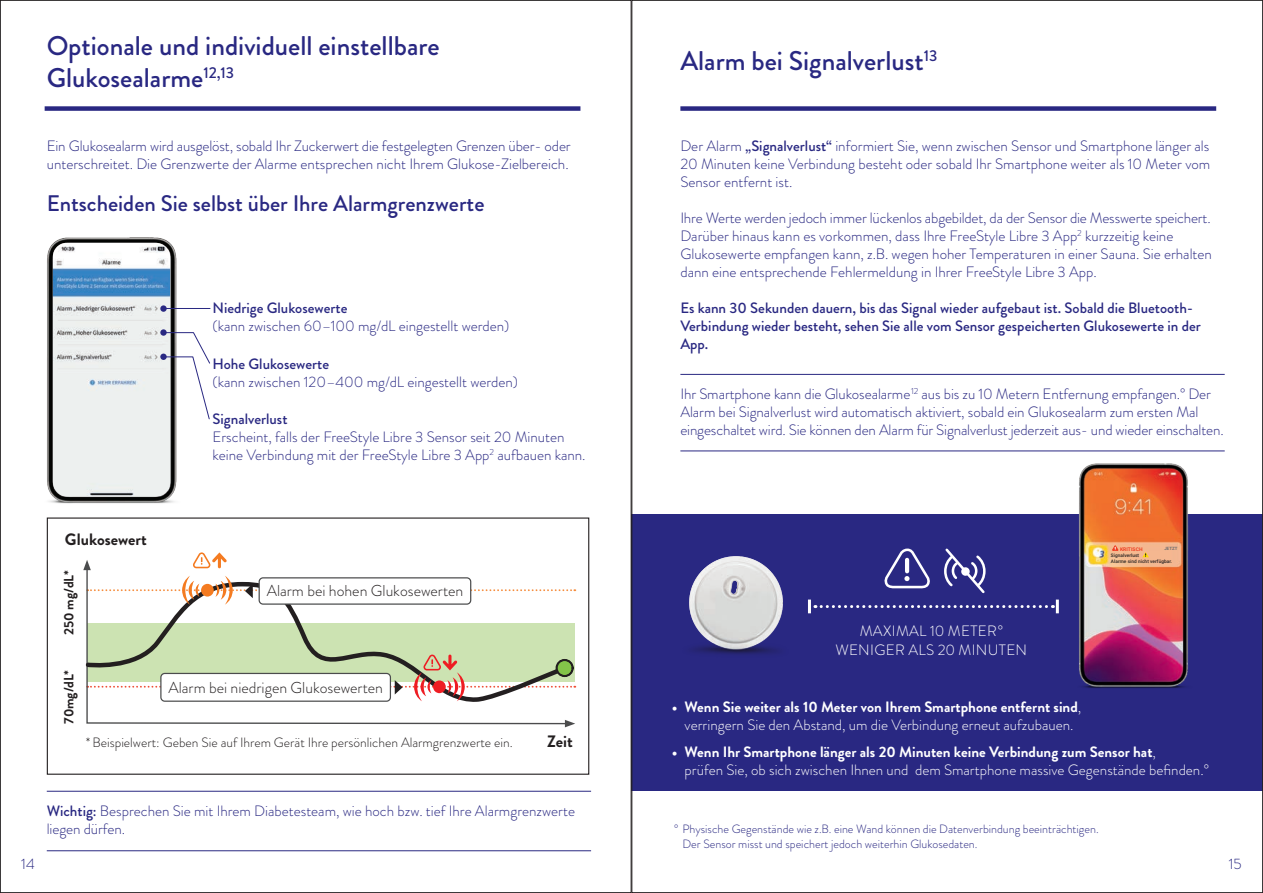
<style>
.page{position:relative;width:1263px;height:893px;background:#fff}
.page>*{position:absolute;margin:0;border:0;box-sizing:border-box;transform-origin:0 0}
.t1{font:500 27px/31.5px "Brandon Grotesque";color:#292882}
.t2{font:500 22.5px "Brandon Grotesque";color:#292882}
.t3{font:700 16.5px "Brandon Grotesque";color:#231f20}
.t4{font:300 15.75px "Brandon Grotesque";color:#231f20}
.t5{font:300 15px/18px "Brandon Grotesque";letter-spacing:-.005em;color:#292882}
.t6{font:300 15px/18px "Brandon Grotesque";color:#fff;text-align:center}
.t7{font:500 15px/18px "Brandon Grotesque";color:#292882}
.t8{font:300 15px/19.5px "Brandon Grotesque";letter-spacing:.02em;color:#fff;text-align:center}
.t9{font:300 13.5px "Brandon Grotesque";color:#231f20}
.t10{font:700 13.5px "Brandon Grotesque";color:#231f20}
.t11{font:300 12px/15px "Brandon Grotesque";color:#292882}
.t12{font:700 4.95px "Roboto";letter-spacing:.01em;color:#ef3e22}
.t13{font:500 4.8px/5.7px "Roboto";letter-spacing:.01em;color:#231f20}
.t14{font:700 4.35px "Roboto";letter-spacing:.01em;color:#6c6d70}
.s1{font-weight:500}
.s2{font-weight:700}
</style>
<div class="page">
<img style="left:47px;top:237px;width:130px;height:267px">
<img style="left:53px;top:243px;width:117px;height:253px">
<hr style="left:47px;top:791px;width:544px;height:1px;background:#292882">
<hr style="left:47px;top:850px;width:544px;height:1px;background:#292882">
<svg style="left:86px;top:568px;width:479px;height:157px"></svg>
<svg style="left:565px;top:720px;width:10px;height:7px"></svg>
<svg style="left:83px;top:560px;width:8px;height:10px"></svg>
<svg style="left:85px;top:580px;width:484px;height:123px"></svg>
<svg style="left:193px;top:552px;width:34px;height:16px"></svg>
<svg style="left:87px;top:576px;width:488px;height:29px"></svg>
<div style="left:259px;top:578px;width:212px;height:26px;background:#fff;border-radius:4px"></div>
<div style="left:259px;top:577px;width:212px;height:28px;border:1px solid #4b4c4d;border-radius:4px"></div>
<svg style="left:87px;top:655px;width:488px;height:46px"></svg>
<div style="left:161px;top:673px;width:229px;height:28px;background:#fff;border-radius:4px"></div>
<div style="left:160px;top:673px;width:231px;height:29px;border:1px solid #4b4c4d;border-radius:4px"></div>
<div style="left:47px;top:517px;width:542px;height:258px;border:1px solid #231f20"></div>
<div style="left:631px;top:514px;width:632px;height:277px;background:#292882"></div>
<hr style="left:680px;top:451px;width:545px;height:1px;background:#292882">
<hr style="left:680px;top:374px;width:545px;height:1px;background:#292882">
<svg style="left:1052px;top:600px;width:7px;height:13px"></svg>
<img style="left:1079px;top:463px;width:109px;height:225px">
<svg style="left:808px;top:548px;width:238px;height:65px"></svg>
<svg style="left:1111px;top:543px;width:9px;height:9px"></svg>
<svg style="left:160px;top:305px;width:7px;height:7px"></svg>
<svg style="left:160px;top:329px;width:7px;height:7px"></svg>
<div style="left:160px;top:354px;width:7px;height:6px;background:#292882;border-radius:50%"></div>
<svg style="left:1142px;top:552px;width:7px;height:5px"></svg>
<img style="left:689px;top:556px;width:94px;height:98px">
<div style="left:680px;top:106px;width:536px;height:5px;background:#292882"></div>
<div style="left:45px;top:106px;width:535px;height:5px;background:#292882"></div>
<hr style="left:164px;top:308px;width:46px;height:1px;background:#292882">
<svg style="left:163px;top:332px;width:47px;height:88px"></svg>
<h1 class="t1" style="left:47px;top:30px;width:394px">Optionale und individuell einstellbare<br>Glukosealarme<sup>12,13</sup></h1>
<p class="t5" style="left:47px;top:137px;width:526px">Ein Glukosealarm wird ausgelöst, sobald Ihr Zuckerwert die festgelegten Grenzen über- oder unterschreitet. Die Grenzwerte der Alarme entsprechen nicht Ihrem Glukose-Zielbereich.</p>
<h2 class="t2" style="left:47px;top:188px;width:439px">Entscheiden Sie selbst über Ihre Alarmgrenzwerte</h2>
<p class="t7" style="left:213px;top:300px;width:136px">Niedrige Glukosewerte</p>
<p class="t5" style="left:213px;top:317px;width:298px">(kann zwischen 60–100 mg/dL eingestellt werden)</p>
<p class="t7" style="left:213px;top:355px;width:118px">Hohe Glukosewerte</p>
<p class="t5" style="left:213px;top:373px;width:307px">(kann zwischen 120–400 mg/dL eingestellt werden)</p>
<p class="t7" style="left:213px;top:410px;width:76px">Signalverlust</p>
<p class="t5" style="left:213px;top:428px;width:374px">Erscheint, falls der FreeStyle Libre 3 Sensor seit 20 Minuten keine Verbindung mit der FreeStyle Libre 3 App<sup>2</sup> aufbauen kann.</p>
<p class="t3" style="left:65px;top:528px;width:84px">Glukosewert</p>
<p class="t10" style="left:59px;top:635px;width:66px;rotate:-90deg">250 mg/dL*</p>
<p class="t10" style="left:59px;top:724px;width:56px;rotate:-90deg">70mg/dL*</p>
<p class="t4" style="left:267px;top:580px;width:198px">Alarm bei hohen Glukosewerten</p>
<p class="t4" style="left:168px;top:677px;width:216px">Alarm bei niedrigen Glukosewerten</p>
<p class="t9" style="left:86px;top:733px;width:428px">* Beispielwert: Geben Sie auf Ihrem Gerät Ihre persönlichen Alarmgrenzwerte ein.</p>
<p class="t3" style="left:547px;top:730px;width:27px">Zeit</p>
<p class="t5" style="left:47px;top:802px;width:530px"><span class="s1">Wichtig:</span> Besprechen Sie mit Ihrem Diabetesteam, wie hoch bzw. tief Ihre Alarmgrenzwerte liegen dürfen.</p>
<h1 class="t1" style="left:680px;top:45px;width:259px">Alarm bei Signalverlust<sup>13</sup></h1>
<p class="t5" style="left:680px;top:137px;width:531px;text-align:justify">Der Alarm <span class="s1">„Signalverlust“</span> informiert Sie, wenn zwischen Sensor und Smartphone länger als 20 Minuten keine Verbindung besteht oder sobald Ihr Smartphone weiter als 10 Meter vom Sensor entfernt ist.</p>
<p class="t5" style="left:680px;top:209px;width:533px">Ihre Werte werden jedoch immer lückenlos abgebildet, da der Sensor die Messwerte speichert.<br>Darüber hinaus kann es vorkommen, dass Ihre FreeStyle Libre 3 App<sup>2</sup> kurzzeitig keine Glukosewerte empfangen kann, z.B. wegen hoher Temperaturen in einer Sauna. Sie erhalten dann eine entsprechende Fehlermeldung in Ihrer FreeStyle Libre 3 App.</p>
<p class="t7" style="left:680px;top:299px;width:522px">Es kann 30 Sekunden dauern, bis das Signal wieder aufgebaut ist. Sobald die Bluetooth-<br>Verbindung wieder besteht, sehen Sie alle vom Sensor gespeicherten Glukosewerte in der<br>App.</p>
<p class="t5" style="left:680px;top:384px;width:545px">Ihr Smartphone kann die Glukosealarme<sup>12</sup> aus bis zu 10 Metern Entfernung empfangen.° Der<br>Alarm bei Signalverlust wird automatisch aktiviert, sobald ein Glukosealarm zum ersten Mal eingeschaltet wird. Sie können den Alarm für Signalverlust jederzeit aus- und wieder einschalten.</p>
<p class="t8" style="left:835px;top:621px;width:193px">MAXIMAL 10 METER°<br>WENIGER ALS 20 MINUTEN</p>
<p class="t14" style="left:1164px;top:545px;width:15px">JETZT</p>
<p class="t12" style="left:1120px;top:545px;width:24px">KRITISCH</p>
<p class="t13" style="left:1111px;top:552px;width:63px">Signalverlust<br>Alarme sind nicht verfügbar.</p>
<p class="t6" style="left:672px;top:698px;width:411px"><span class="s2">• Wenn Sie weiter als 10 Meter von Ihrem Smartphone entfernt sind</span>, verringern Sie den Abstand, um die Verbindung erneut aufzubauen.</p>
<p class="t6" style="left:685px;top:742px;width:526px;text-align:left;text-indent:-13px"><span class="s2">• Wenn Ihr Smartphone länger als 20 Minuten keine Verbindung zum Sensor hat</span>,<br>prüfen Sie, ob sich zwischen Ihnen und dem Smartphone massive Gegenstände befinden.°</p>
<p class="t11" style="left:682px;top:822px;width:418px;text-indent:-9px">° Physische Gegenstände wie z.B. eine Wand können die Datenverbindung beeinträchtigen.<br>Der Sensor misst und speichert jedoch weiterhin Glukosedaten.</p>
<p class="t5" style="left:21px;top:855px;width:15px">14</p>
<p class="t5" style="left:1229px;top:855px;width:15px">15</p>
</div>
